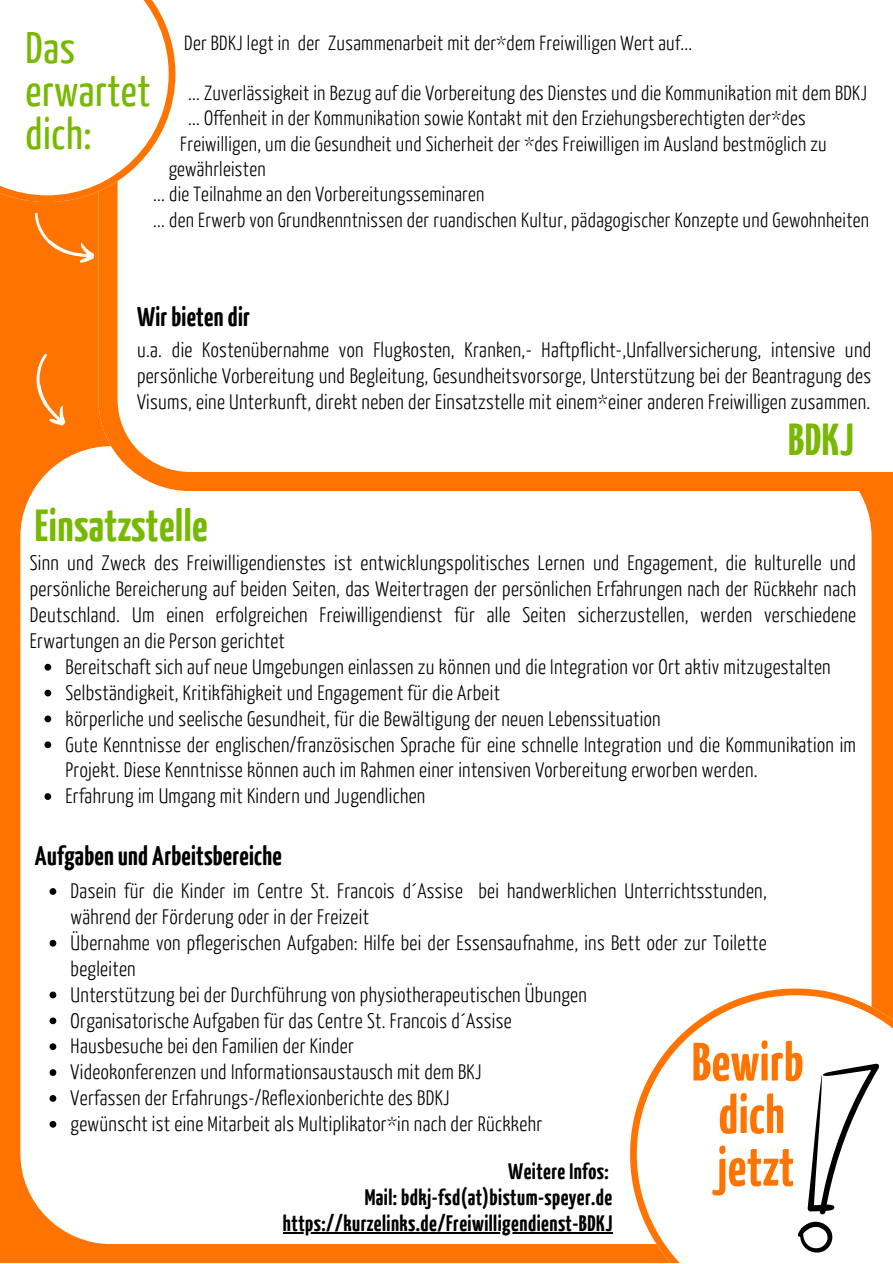
<style>
.page{position:relative;width:893px;height:1264px;background:#fff}
.page>*{position:absolute;margin:0;border:0;box-sizing:border-box;transform-origin:0 0}
.t1{font:700 53.85px "BDKJ";color:#ff7400}
.t2{font:700 45px "BDKJ";color:#77b800}
.t3{font:44.25px/42.8px "BDKJ";color:#77b800}
.t4{font:700 27px "BDKJ";color:#000}
.t5{font:700 22.5px "BDKJ";letter-spacing:.01em;color:#000}
.t6{font:300 21px/25.8px "BDKJ";color:#000}
.t7{font:300 20.55px "BDKJ";color:#000}
</style>
<div class="page">
<div style="left:0;top:0;width:892px;height:1262px;background:#ff7400"></div>
<div style="left:20px;top:446px;width:851px;height:798px;background:#fff;border-radius:91px"></div>
<div style="left:98px;top:0;width:794px;height:490px;background:#fff"></div>
<svg style="left:0;top:0;width:175px;height:202px;background:#fff4eb"></svg>
<svg style="left:35px;top:212px;width:60px;height:51px"></svg>
<svg style="left:50px;top:888px;width:6px;height:6px"></svg>
<svg style="left:50px;top:939px;width:6px;height:7px"></svg>
<svg style="left:50px;top:991px;width:6px;height:7px"></svg>
<svg style="left:50px;top:1017px;width:6px;height:7px"></svg>
<svg style="left:50px;top:1043px;width:6px;height:7px"></svg>
<svg style="left:50px;top:1069px;width:6px;height:6px"></svg>
<svg style="left:50px;top:1095px;width:6px;height:6px"></svg>
<svg style="left:50px;top:1120px;width:6px;height:7px"></svg>
<svg style="left:36px;top:354px;width:30px;height:72px"></svg>
<svg style="left:630px;top:988px;width:262px;height:274px"></svg>
<svg style="left:795px;top:1058px;width:85px;height:197px"></svg>
<hr style="left:283px;top:1231px;width:329px;height:1px;background:#000">
<svg style="left:44px;top:664px;width:7px;height:6px"></svg>
<svg style="left:44px;top:689px;width:7px;height:7px"></svg>
<svg style="left:44px;top:715px;width:7px;height:7px"></svg>
<svg style="left:44px;top:741px;width:7px;height:7px"></svg>
<svg style="left:44px;top:793px;width:7px;height:7px"></svg>
<p class="t3" style="left:26px;top:25px;width:127px">Das erwartet dich:</p>
<p class="t7" style="left:184px;top:30px;width:510px">Der BDKJ legt in der Zusammenarbeit mit der*dem Freiwilligen Wert auf...</p>
<p class="t7" style="left:188px;top:80px;width:680px">... Zuverlässigkeit in Bezug auf die Vorbereitung des Dienstes und die Kommunikation mit dem BDKJ</p>
<p class="t7" style="left:188px;top:106px;width:619px">... Offenheit in der Kommunikation sowie Kontakt mit den Erziehungsberechtigten der*des</p>
<p class="t7" style="left:180px;top:131px;width:648px">Freiwilligen, um die Gesundheit und Sicherheit der *des Freiwilligen im Ausland bestmöglich zu</p>
<p class="t7" style="left:169px;top:156px;width:99px">gewährleisten</p>
<p class="t7" style="left:153px;top:182px;width:333px">... die Teilnahme an den Vorbereitungsseminaren</p>
<p class="t7" style="left:153px;top:207px;width:717px">... den Erwerb von Grundkenntnissen der ruandischen Kultur, pädagogischer Konzepte und Gewohnheiten</p>
<p class="t4" style="left:137px;top:300px;width:115px">Wirbietendir</p>
<p class="t6" style="left:137px;top:336px;width:736px;text-align:justify">u.a. die Kostenübernahme von Flugkosten, Kranken,- Haftpflicht-,Unfallversicherung, intensive und persönliche Vorbereitung und Begleitung, Gesundheitsvorsorge, Unterstützung bei der Beantragung des Visums, eine Unterkunft, direkt neben der Einsatzstelle mit einem*einer anderen Freiwilligen zusammen.</p>
<p class="t2" style="left:35px;top:497px;width:175px">Einsatzstelle</p>
<p class="t2" style="left:788px;top:412px;width:68px">BDKJ</p>
<p class="t6" style="left:30px;top:549px;width:828px;text-align:justify">Sinn und Zweck des Freiwilligendienstes ist entwicklungspolitisches Lernen und Engagement, die kulturelle und persönliche Bereicherung auf beiden Seiten, das Weitertragen der persönlichen Erfahrungen nach der Rückkehr nach Deutschland. Um einen erfolgreichen Freiwilligendienst für alle Seiten sicherzustellen, werden verschiedene Erwartungen an die Person gerichtet</p>
<p class="t6" style="left:65px;top:653px;width:767px">Bereitschaft sich auf neue Umgebungen einlassen zu können und die Integration vor Ort aktiv mitzugestalten</p>
<p class="t6" style="left:65px;top:679px;width:436px">Selbständigkeit, Kritikfähigkeit und Engagement für die Arbeit</p>
<p class="t6" style="left:65px;top:704px;width:597px">körperliche und seelische Gesundheit, für die Bewältigung der neuen Lebenssituation</p>
<p class="t6" style="left:65px;top:730px;width:792px">Gute Kenntnisse der englischen/französischen Sprache für eine schnelle Integration und die Kommunikation im<br>Projekt. Diese Kenntnisse können auch im Rahmen einer intensiven Vorbereitung erworben werden.</p>
<p class="t6" style="left:65px;top:782px;width:361px">Erfahrung im Umgang mit Kindern und Jugendlichen</p>
<p class="t4" style="left:35px;top:839px;width:248px">Aufgabenund Arbeitsbereiche</p>
<p class="t6" style="left:71px;top:877px;width:698px">Dasein für die Kinder im Centre St. Francois d´Assise bei handwerklichen Unterrichtsstunden, während der Förderung oder in der Freizeit</p>
<p class="t6" style="left:71px;top:929px;width:698px">Übernahme von pflegerischen Aufgaben: Hilfe bei der Essensaufnahme, ins Bett oder zur Toilette begleiten</p>
<p class="t6" style="left:71px;top:980px;width:518px">Unterstützung bei der Durchführung von physiotherapeutischen Übungen</p>
<p class="t6" style="left:71px;top:1006px;width:443px">Organisatorische Aufgaben für das Centre St. Francois d´Assise</p>
<p class="t6" style="left:71px;top:1032px;width:285px">Hausbesuche bei den Familien der Kinder</p>
<p class="t6" style="left:71px;top:1058px;width:412px">Videokonferenzen und Informationsaustausch mit dem BKJ</p>
<p class="t6" style="left:71px;top:1084px;width:381px">Verfassen der Erfahrungs-/Reflexionberichte des BDKJ</p>
<p class="t6" style="left:71px;top:1110px;width:473px">gewünscht ist eine Mitarbeit als Multiplikator*in nach der Rückkehr</p>
<p class="t1" style="left:691px;top:1028px;width:114px">Bewirb</p>
<p class="t1" style="left:718px;top:1081px;width:68px">dich</p>
<p class="t5" style="left:508px;top:1157px;width:102px">Weitere Infos:</p>
<p class="t5" style="left:364px;top:1183px;width:249px">Mail: bdkj-fsd(at)bistum-speyer.de</p>
<p class="t5" style="left:283px;top:1209px;width:331px">https://kurzelinks.de/Freiwilligendienst-BDKJ</p>
<p class="t1" style="left:717px;top:1134px;width:79px">jetzt</p>
</div>
